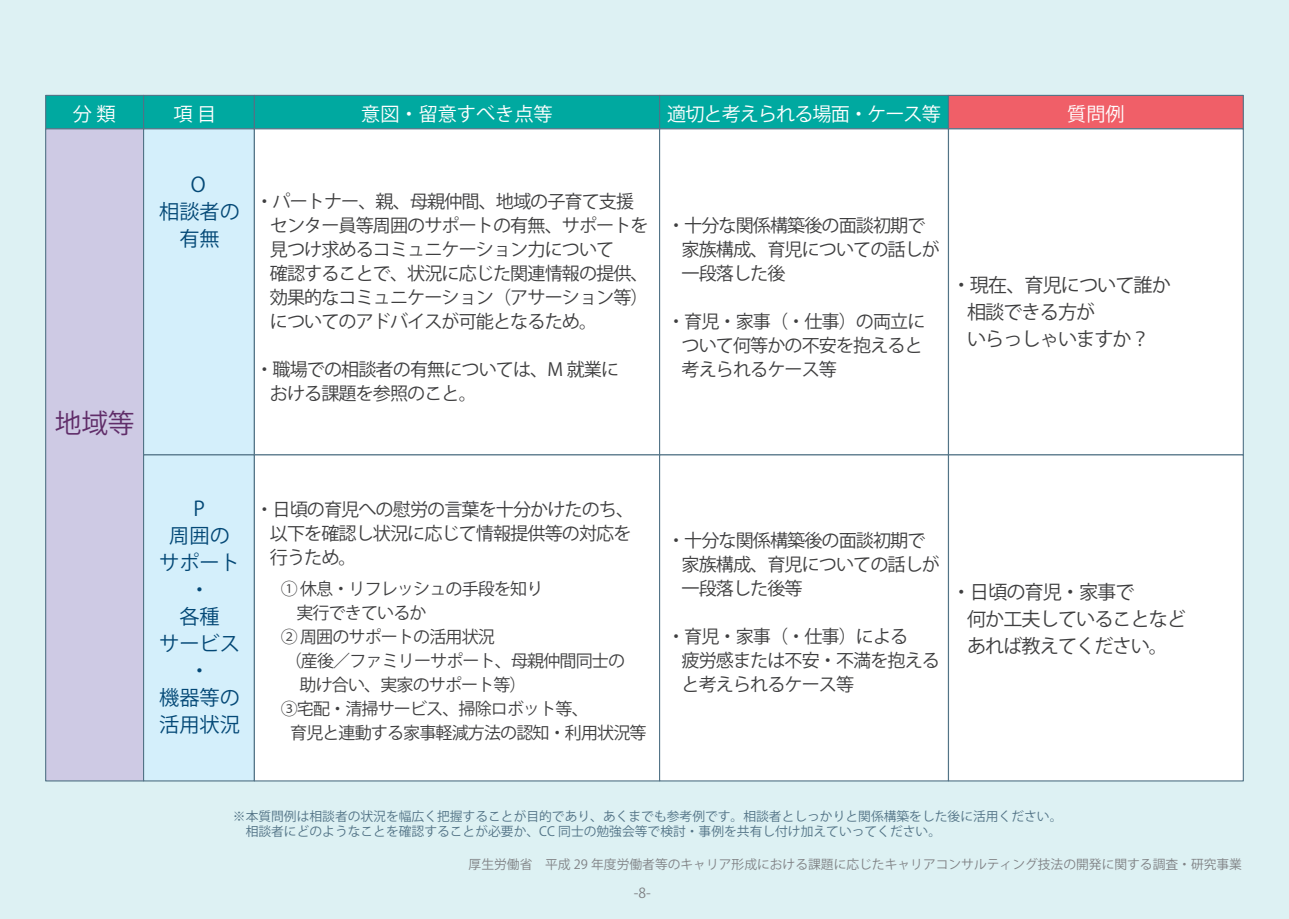
<style>
.page{position:relative;width:1289px;height:919px;background:#fff}
.page>*{position:absolute;margin:0;border:0;box-sizing:border-box;transform-origin:0 0}
.t1{font:26.55px "Tsuku A Rd Gothic Bold 83 pv RKSJ H";color:#602d69}
.t2{font:20.25px/27px "Tsuku A Rd Gothic Bold 83 pv RKSJ H";color:#034876;text-align:center}
.t3{font:19.2px/27px "Tsuku A Rd Gothic Bold 83 pv RKSJ H";letter-spacing:-.05em;color:#3e3e3f}
.t4{font:19.2px "Tsuku A Rd Gothic Bold 83 pv RKSJ H";letter-spacing:-.05em;color:#fff}
.t5{font:19.2px "Tsuku A Rd Gothic Bold 83 pv RKSJ H";color:#fff}
.t6{font:18px/24px "Tsuku A Rd Gothic Bold 83 pv RKSJ H";letter-spacing:-.05em;color:#3e3e3f}
.t7{font:16.95px "Tsuku A Rd Gothic Bold 83 pv RKSJ H";letter-spacing:-.05em;color:#3e3e3f}
.t8{font:13.8px "Tsuku A Rd Gothic Bold 83 pv RKSJ H";color:#808285}
.t9{font:12.75px/15px "Tsuku A Rd Gothic Bold 83 pv RKSJ H";color:#527386}
.t10{font:12.75px "Tsuku A Rd Gothic Bold 83 pv RKSJ H";color:#808285}
</style>
<div class="page">
<div style="left:0;top:0;width:1288px;height:918px;background:#ddf1f3"></div>
<div style="left:45px;top:95px;width:99px;height:34px;background:#00a9a0;border:1px solid #527386"></div>
<div style="left:143px;top:95px;width:112px;height:34px;background:#00a9a0;border:1px solid #527386"></div>
<div style="left:254px;top:95px;width:406px;height:34px;background:#00a9a0;border:1px solid #527386"></div>
<div style="left:659px;top:95px;width:290px;height:34px;background:#00a9a0;border:1px solid #527386"></div>
<div style="left:947px;top:95px;width:296px;height:34px;background:#f05f68;border:1px solid #527386"></div>
<div style="left:45px;top:128px;width:99px;height:653px;background:#cecae4;border:1px solid #527386"></div>
<div style="left:143px;top:128px;width:112px;height:327px;background:#d4effb;border:1px solid #527386"></div>
<div style="left:254px;top:128px;width:406px;height:327px;background:#fff;border:1px solid #527386"></div>
<div style="left:659px;top:128px;width:290px;height:327px;background:#fff;border:1px solid #527386"></div>
<div style="left:947px;top:128px;width:296px;height:327px;background:#fff;border:1px solid #527386"></div>
<div style="left:143px;top:454px;width:112px;height:327px;background:#d4effb;border:1px solid #527386"></div>
<div style="left:254px;top:454px;width:406px;height:327px;background:#fff;border:1px solid #527386"></div>
<div style="left:659px;top:454px;width:290px;height:327px;background:#fff;border:1px solid #527386"></div>
<div style="left:947px;top:454px;width:296px;height:327px;background:#fff;border:1px solid #527386"></div>
<p class="t4" style="left:73px;top:103px;width:44px">分 類</p>
<p class="t4" style="left:173px;top:103px;width:44px">項 目</p>
<p class="t5" style="left:361px;top:103px;width:193px">意図・留意すべき点等</p>
<p class="t4" style="left:667px;top:103px;width:275px">適切と考えられる場面・ケース等</p>
<p class="t4" style="left:1067px;top:103px;width:59px">質問例</p>
<h1 class="t1" style="left:55px;top:408px;width:81px">地域等</h1>
<p class="t2" style="left:159px;top:171px;width:82px">O<br>相談者の有無</p>
<p class="t6" style="left:270px;top:190px;width:380px;text-indent:-14px">・パートナー、親、母親仲間、地域の子育て支援センター員等周囲のサポートの有無、サポートを見つけ求めるコミュニケーション力について<br>確認することで、状況に応じた関連情報の提供、効果的なコミュニケーション（アサーション等）についてのアドバイスが可能となるため。</p>
<p class="t6" style="left:270px;top:358px;width:351px;text-indent:-14px">・職場での相談者の有無については、M 就業における課題を参照のこと。</p>
<p class="t2" style="left:159px;top:495px;width:82px">P<br>周囲のサポート・<br>各種<br>サービス・<br>機器等の活用状況</p>
<p class="t6" style="left:270px;top:497px;width:366px;text-indent:-14px">・日頃の育児への慰労の言葉を十分かけたのち、以下を確認し状況に応じて情報提供等の対応を行うため。</p>
<p class="t7" style="left:281px;top:579px;width:264px">① 休息・リフレッシュの手段を知り</p>
<p class="t7" style="left:296px;top:603px;width:132px">実行できているか</p>
<p class="t7" style="left:281px;top:627px;width:216px">② 周囲のサポートの活用状況</p>
<p class="t7" style="left:285px;top:651px;width:342px">（産後／ファミリーサポート、母親仲間同士の</p>
<p class="t7" style="left:299px;top:675px;width:229px">助け合い、実家のサポート等）</p>
<p class="t7" style="left:281px;top:699px;width:309px">③宅配・清掃サービス、掃除ロボット等、</p>
<p class="t7" style="left:290px;top:723px;width:358px">育児と連動する家事軽減方法の認知・利用状況等</p>
<p class="t6" style="left:681px;top:214px;width:260px;text-indent:-14px">・十分な関係構築後の面談初期で家族構成、育児についての話しが一段落した後</p>
<p class="t6" style="left:681px;top:310px;width:245px;text-indent:-14px">・育児・家事（・仕事）の両立について何等かの不安を抱えると考えられるケース等</p>
<p class="t3" style="left:967px;top:272px;width:205px;text-indent:-15px">・現在、育児について誰か相談できる方が<br>いらっしゃいますか？</p>
<p class="t6" style="left:681px;top:529px;width:260px;text-indent:-14px">・十分な関係構築後の面談初期で家族構成、育児についての話しが一段落した後等</p>
<p class="t6" style="left:681px;top:625px;width:260px;text-indent:-14px">・育児・家事（・仕事）による<br>疲労感または不安・不満を抱えると考えられるケース等</p>
<p class="t3" style="left:967px;top:579px;width:221px;text-indent:-15px">・日頃の育児・家事で<br>何か工夫していることなどあれば教えてください。</p>
<p class="t9" style="left:233px;top:809px;width:831px">※本質問例は相談者の状況を幅広く把握することが目的であり、あくまでも参考例です。相談者としっかりと関係構築をした後に活用ください。　相談者にどのようなことを確認することが必要か、CC 同士の勉強会等で検討・事例を共有し付け加えていってください。</p>
<p class="t10" style="left:468px;top:857px;width:775px">厚生労働省　平成 29 年度労働者等のキャリア形成における課題に応じたキャリアコンサルティング技法の開発に関する調査・研究事業</p>
<p class="t8" style="left:633px;top:884px;width:19px">-8-</p>
</div>
